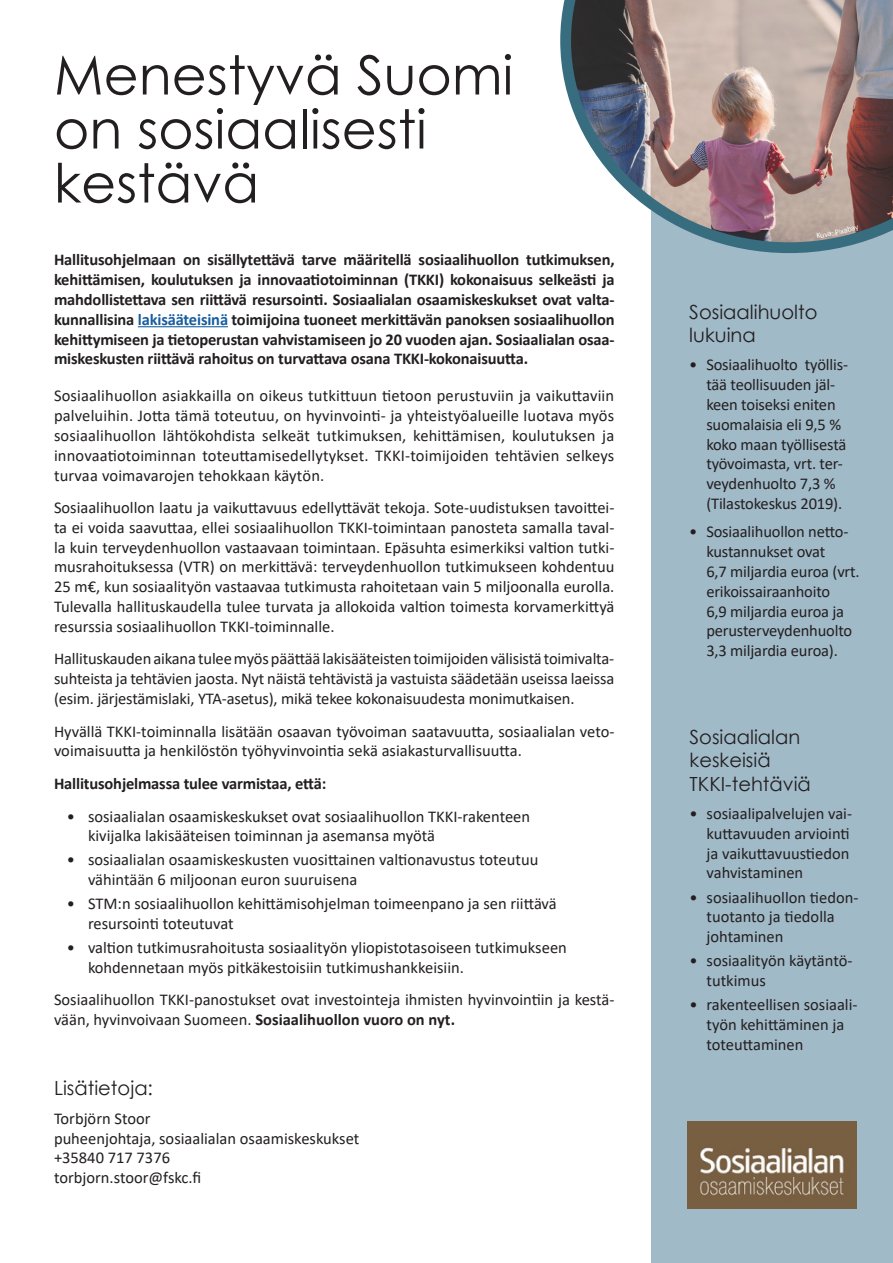
<style>
.page{position:relative;width:893px;height:1263px;background:#fff}
.page>*{position:absolute;margin:0;border:0;box-sizing:border-box;transform-origin:0 0}
.Otsikko_1{font:54px/54px "Century Gothic";color:#231f20}
.Otsikko_2{font:19.5px/23.4px "Century Gothic";color:#231f20}
.Leipäteksti{font:16.5px/19.8px "Calibri";color:#231f20}
.Leipis_ingressi{font:700 16.5px/19.8px "Calibri";letter-spacing:-.01em;color:#231f20;text-align:justify}
.Leipäteksti-2{font:700 16.5px "Calibri";letter-spacing:-.01em;color:#231f20}
.s1{color:#175d9e}
.s2{font-weight:700}
</style>
<div class="page">
<div style="left:651px;top:0;width:242px;height:1263px;background:#a1bac8"></div>
<img style="left:560px;top:0;width:333px;height:253px">
<hr style="left:138px;top:326px;width:90px;height:1px;background:#175d9e">
<img style="left:687px;top:1121px;width:169px;height:88px">
<svg style="left:817px;top:225px;width:42px;height:13px"></svg>
<h1 class="Otsikko_1" style="left:54px;top:47px;width:461px">Menestyvä Suomi on sosiaalisesti kestävä</h1>
<p class="Leipis_ingressi" style="left:54px;top:250px;width:562px">Hallitusohjelmaan on sisällytettävä tarve määritellä sosiaalihuollon tutkimuksen, kehittämisen, koulutuksen ja innovaatiotoiminnan (TKKI) kokonaisuus selkeästi ja mahdollistettava sen riittävä resursointi. Sosiaalialan osaamiskeskukset ovat valta&shy;kunnallisina <span class="s1">lakisääteisinä</span> toimijoina tuoneet merkittävän panoksen sosiaalihuollon kehittymiseen ja tietoperustan vahvistamiseen jo 20 vuoden ajan. Sosiaalialan osaa&shy;miskeskusten riittävä rahoitus on turvattava osana TKKI-kokonaisuutta.</p>
<p class="Leipäteksti" style="left:54px;top:385px;width:562px;text-align:justify">Sosiaalihuollon asiakkailla on oikeus tutkittuun tietoon perustuviin ja vaikuttaviin palveluihin. Jotta tämä toteutuu, on hyvinvointi- ja yhteistyöalueille luotava myös sosiaalihuollon lähtökohdista selkeät tutkimuksen, kehittämisen, koulutuksen ja innovaatiotoiminnan toteuttamisedellytykset. TKKI-toimijoiden tehtävien selkeys turvaa voimavarojen tehokkaan käytön.</p>
<p class="Leipäteksti" style="left:54px;top:497px;width:562px;text-align:justify">Sosiaalihuollon laatu ja vaikuttavuus edellyttävät tekoja. Sote-uudistuksen tavoittei&shy;ta ei voida saavuttaa, ellei sosiaalihuollon TKKI-toimintaan panosteta samalla taval&shy;la kuin terveydenhuollon vastaavaan toimintaan. Epäsuhta esimerkiksi valtion tutki&shy;musrahoituksessa (VTR) on merkittävä: terveydenhuollon tutkimukseen kohdentuu 25 m€, kun sosiaalityön vastaavaa tutkimusta rahoitetaan vain 5 miljoonalla eurolla.<br>Tulevalla hallituskaudella tulee turvata ja allokoida valtion toimesta korvamerkittyä resurssia sosiaalihuollon TKKI-toiminnalle.</p>
<p class="Leipäteksti" style="left:54px;top:649px;width:562px;text-align:justify">Hallituskauden aikana tulee myös päättää lakisääteisten toimijoiden välisistä toimivalta&shy;suhteista ja tehtävien jaosta. Nyt näistä tehtävistä ja vastuista säädetään useissa laeissa (esim. järjestämislaki, YTA-asetus), mikä tekee kokonaisuudesta monimutkaisen.</p>
<p class="Leipäteksti" style="left:54px;top:721px;width:562px">Hyvällä TKKI-toiminnalla lisätään osaavan työvoiman saatavuutta, sosiaalialan veto&shy;voimaisuutta ja henkilöstön työhyvinvointia sekä asiakasturvallisuutta.</p>
<p class="Leipäteksti-2" style="left:54px;top:772px;width:274px">Hallitusohjelmassa tulee varmistaa, että:</p>
<p class="Leipäteksti" style="left:88px;top:806px;width:444px;text-indent:-21px">• sosiaalialan osaamiskeskukset ovat sosiaalihuollon TKKI-rakenteen kivijalka lakisääteisen toiminnan ja asemansa myötä</p>
<p class="Leipäteksti" style="left:88px;top:849px;width:452px;text-indent:-21px">• sosiaalialan osaamiskeskusten vuosittainen valtionavustus toteutuu vähintään 6 miljoonan euron suuruisena</p>
<p class="Leipäteksti" style="left:88px;top:893px;width:470px;text-indent:-21px">• STM:n sosiaalihuollon kehittämisohjelman toimeenpano ja sen riittävä resursointi toteutuvat</p>
<p class="Leipäteksti" style="left:88px;top:937px;width:480px;text-indent:-21px">• valtion tutkimusrahoitusta sosiaalityön yliopistotasoiseen tutkimukseen kohdennetaan myös pitkäkestoisiin tutkimushankkeisiin.</p>
<p class="Leipäteksti" style="left:54px;top:990px;width:562px">Sosiaalihuollon TKKI-panostukset ovat investointeja ihmisten hyvinvointiin ja kestä&shy;vään, hyvinvoivaan Suomeen. <span class="s2">Sosiaalihuollon vuoro on nyt.</span></p>
<p class="Otsikko_2" style="left:54px;top:1076px;width:101px">Lisätietoja:</p>
<p class="Leipäteksti" style="left:54px;top:1108px;width:98px">Torbjörn Stoor</p>
<p class="Leipäteksti" style="left:54px;top:1128px;width:307px">puheenjohtaja, sosiaalialan osaamiskeskukset</p>
<p class="Leipäteksti" style="left:54px;top:1147px;width:118px">+35840 717 7376</p>
<p class="Leipäteksti" style="left:54px;top:1167px;width:149px">torbjorn.stoor@fskc.fi</p>
<p class="Otsikko_2" style="left:689px;top:300px;width:130px">Sosiaalihuolto lukuina</p>
<p class="Leipäteksti" style="left:706px;top:355px;width:143px;text-indent:-17px">• Sosiaalihuolto työllis&shy;tää teollisuuden jäl&shy;keen toiseksi eniten suomalaisia eli 9,5 % koko maan työllisestä työvoimasta, vrt. ter&shy;veydenhuolto 7,3 % (Tilastokeskus 2019).</p>
<p class="Leipäteksti" style="left:706px;top:521px;width:155px;text-indent:-17px">• Sosiaalihuollon netto&shy;kustannukset ovat<br>6,7 miljardia euroa (vrt. erikoissairaanhoito<br>6,9 miljardia euroa ja perusterveydenhuolto<br>3,3 miljardia euroa).</p>
<p class="Otsikko_2" style="left:689px;top:725px;width:123px">Sosiaalialan keskeisiä<br>TKKI-tehtäviä</p>
<p class="Leipäteksti" style="left:706px;top:803px;width:147px;text-indent:-17px">• sosiaalipalvelujen vai&shy;kuttavuuden arviointi ja vaikuttavuustiedon vahvistaminen</p>
<p class="Leipäteksti" style="left:706px;top:887px;width:152px;text-indent:-17px">• sosiaalihuollon tiedon&shy;tuotanto ja tiedolla johtaminen</p>
<p class="Leipäteksti" style="left:706px;top:950px;width:146px;text-indent:-17px">• sosiaalityön käytäntö&shy;tutkimus</p>
<p class="Leipäteksti" style="left:706px;top:994px;width:151px;text-indent:-17px">• rakenteellisen sosiaali&shy;työn kehittäminen ja toteuttaminen</p>
</div>
